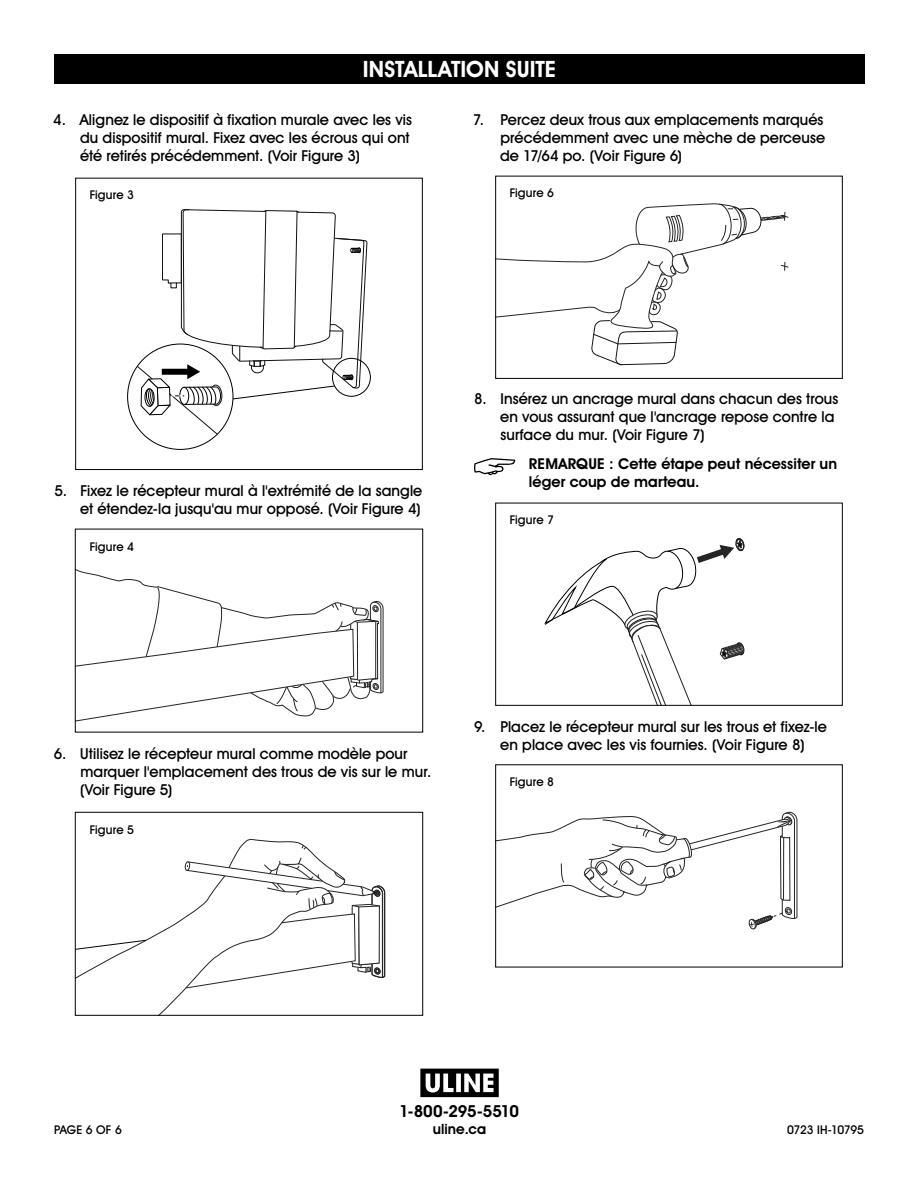
<style>
.page{position:relative;width:918px;height:1188px;background:#fff}
.page>*{position:absolute;margin:0;border:0;box-sizing:border-box;transform-origin:0 0}
.t1{font:700 22.5px "Uline Two Knine";letter-spacing:.005em;color:#fff}
.t2{font:700 16.5px "Uline Two Knine";letter-spacing:-.015em;color:#000}
.t3{font:15px/18px "Uline Two Knine";letter-spacing:.005em;color:#000}
.t4{font:700 15px/18px "Uline Two Knine";letter-spacing:.01em;color:#000}
.t5{font:700 14.25px "Uline Two Knine";letter-spacing:.01em;color:#000}
.t6{font:12px "Uline Two Knine";letter-spacing:.005em;color:#000}
.t7{font:12px "Uline Two Knine";letter-spacing:-.025em;color:#000}
</style>
<div class="page">
<svg style="left:474px;top:458px;width:41px;height:17px"></svg>
<div style="left:55px;top:54px;width:810px;height:30px;background:#000"></div>
<div style="left:332px;top:358px;width:39px;height:39px;border:1px solid #000;border-radius:50%"></div>
<svg style="left:128px;top:209px;width:240px;height:240px"></svg>
<div style="left:75px;top:178px;width:348px;height:292px;border:1px solid #000"></div>
<svg style="left:544px;top:538px;width:201px;height:166px"></svg>
<div style="left:495px;top:503px;width:348px;height:203px;border:1px solid #000"></div>
<svg style="left:497px;top:812px;width:301px;height:118px"></svg>
<div style="left:495px;top:764px;width:348px;height:203px;border:1px solid #000"></div>
<svg style="left:497px;top:203px;width:292px;height:162px"></svg>
<div style="left:495px;top:176px;width:348px;height:203px;border:1px solid #000"></div>
<svg style="left:77px;top:839px;width:308px;height:175px"></svg>
<div style="left:75px;top:812px;width:348px;height:204px;border:1px solid #000"></div>
<svg style="left:77px;top:569px;width:307px;height:153px"></svg>
<div style="left:75px;top:529px;width:348px;height:203px;border:1px solid #000"></div>
<svg style="left:420px;top:1069px;width:79px;height:28px"></svg>
<h1 class="t1" style="left:363px;top:56px;width:195px">INSTALLATION SUITE</h1>
<p class="t3" style="left:80px;top:110px;width:333px;text-indent:-27px">4. Alignez le dispositif à fixation murale avec les vis du dispositif mural. Fixez avec les écrous qui ont été retirés précédemment. (Voir Figure 3)</p>
<p class="t6" style="left:90px;top:188px;width:46px">Figure 3</p>
<p class="t3" style="left:500px;top:110px;width:327px;text-align:justify;text-indent:-27px">7. Percez deux trous aux emplacements marqués précédemment avec une mèche de perceuse de 17/64 po. (Voir Figure 6)</p>
<p class="t6" style="left:510px;top:186px;width:46px">Figure 6</p>
<p class="t3" style="left:54px;top:481px;width:369px;text-align:right">5. Fixez le récepteur mural à l'extrémité de la sangle et étendez-la jusqu'au mur opposé. (Voir Figure 4)</p>
<p class="t6" style="left:90px;top:539px;width:46px">Figure 4</p>
<p class="t3" style="left:500px;top:389px;width:340px;text-indent:-26px">8. Insérez un ancrage mural dans chacun des trous en vous assurant que l'ancrage repose contre la surface du mur. (Voir Figure 7)</p>
<p class="t4" style="left:529px;top:454px;width:310px">REMARQUE : Cette étape peut nécessiter un léger coup de marteau.</p>
<p class="t6" style="left:510px;top:513px;width:46px">Figure 7</p>
<p class="t3" style="left:80px;top:744px;width:353px;text-indent:-26px">6. Utilisez le récepteur mural comme modèle pour marquer l'emplacement des trous de vis sur le mur. (Voir Figure 5)</p>
<p class="t6" style="left:90px;top:822px;width:46px">Figure 5</p>
<p class="t3" style="left:474px;top:717px;width:354px;text-align:center">9. Placez le récepteur mural sur les trous et fixez-le en place avec les vis fournies. (Voir Figure 8)</p>
<p class="t6" style="left:510px;top:774px;width:46px">Figure 8</p>
<p class="t2" style="left:399px;top:1102px;width:121px">1-800-295-5510</p>
<p class="t5" style="left:433px;top:1120px;width:55px">uline.ca</p>
<p class="t6" style="left:54px;top:1122px;width:69px">PAGE 6 OF 6</p>
<p class="t7" style="left:787px;top:1122px;width:78px">0723 IH-10795</p>
</div>
